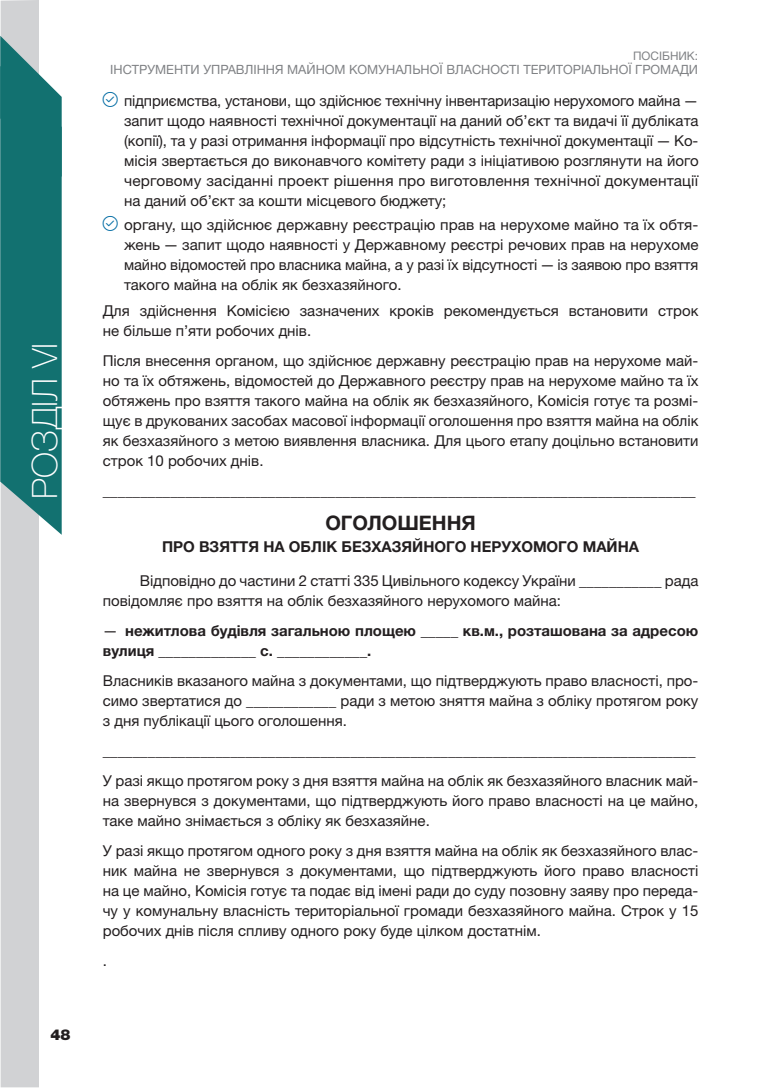
<style>
.page{position:relative;width:780px;height:1088px;background:#fff}
.page>*{position:absolute;margin:0;border:0;box-sizing:border-box;transform-origin:0 0}
.t1{font:100 35px "Helvetica Neue LTW1 G";color:#fff}
.t2{font:700 20px "Helvetica Neue LTW1 G";color:#231f20}
.t3{font:15px/20px "Helvetica Neue LTW1 G";color:#231f20;text-align:justify}
.t4{font:700 15px/20px "Helvetica Neue LTW1 G";color:#231f20}
.t5{font:900 15px "Helvetica Neue LTW1 G";color:#231f20}
.t6{font:12.75px "Helvetica Neue LTW1 G";color:#808285}
.t7{font:11.75px "Helvetica Neue LTW1 G";color:#808285}
.s1{font-weight:400}
</style>
<div class="page">
<div style="left:1px;top:0;width:38px;height:1087px;background:#d1d2d4"></div>
<svg style="left:0;top:36px;width:62px;height:499px;background:#2a7e7d"></svg>
<h1 class="t1" style="left:24px;top:499px;width:157px;rotate:-90deg">РОЗДІЛ VI</h1>
<p class="t5" style="left:51px;top:1025px;width:22px">48</p>
<p class="t7" style="left:633px;top:49px;width:66px">ПОСІБНИК:</p>
<p class="t6" style="left:110px;top:62px;width:589px">ІНСТРУМЕНТИ УПРАВЛІННЯ МАЙНОМ КОМУНАЛЬНОЇ ВЛАСНОСТІ ТЕРИТОРІАЛЬНОЇ ГРОМАДИ</p>
<p class="t3" style="left:124px;top:91px;width:576px">підприємства, установи, що здійснює технічну інвентаризацію нерухомого майна — запит щодо наявності технічної документації на даний об’єкт та видачі її дубліката (копії), та у разі отримання інформації про відсутність технічної документації — Ко&shy;місія звертається до виконавчого комітету ради з ініціативою розглянути на його черговому засіданні проект рішення про виготовлення технічної документації на даний об’єкт за кошти місцевого бюджету;</p>
<p class="t3" style="left:124px;top:214px;width:576px">органу, що здійснює державну реєстрацію прав на нерухоме майно та їх обтя&shy;жень — запит щодо наявності у Державному реєстрі речових прав на нерухоме майно відомостей про власника майна, а у разі їх відсутності — із заявою про взяття такого майна на облік як безхазяйного.</p>
<p class="t3" style="left:103px;top:300px;width:597px">Для здійснення Комісією зазначених кроків рекомендується встановити строк не більше п’яти робочих днів.</p>
<p class="t3" style="left:103px;top:350px;width:597px">Після внесення органом, що здійснює державну реєстрацію прав на нерухоме май&shy;но та їх обтяжень, відомостей до Державного реєстру прав на нерухоме майно та їх обтяжень про взяття такого майна на облік як безхазяйного, Комісія готує та розмі&shy;щує в друкованих засобах масової інформації оголошення про взяття майна на облік як безхазяйного з метою виявлення власника. Для цього етапу доцільно встановити строк 10 робочих днів.</p>
<p class="t3" style="left:103px;top:480px;width:594px">_______________________________________________________________________________</p>
<h2 class="t2" style="left:325px;top:511px;width:152px">ОГОЛОШЕННЯ</h2>
<p class="t4" style="left:162px;top:536px;width:478px">ПРО ВЗЯТТЯ НА ОБЛІК БЕЗХАЗЯЙНОГО НЕРУХОМОГО МАЙНА</p>
<p class="t3" style="left:103px;top:570px;width:597px;text-indent:37px">Відповідно до частини 2 статті 335 Цивільного кодексу України ___________ рада повідомляє про взяття на облік безхазяйного нерухомого майна:</p>
<p class="t4" style="left:103px;top:620px;width:597px"><span class="s1">—</span> нежитлова будівля загальною площею _____ кв.м., розташована за адресою вулиця _____________ с. ____________.</p>
<p class="t3" style="left:103px;top:670px;width:597px">Власників вказаного майна з документами, що підтверджують право власності, про&shy;симо звертатися до ____________ ради з метою зняття майна з обліку протягом року з дня публікації цього оголошення.</p>
<p class="t3" style="left:103px;top:735px;width:597px;line-height:30px">_______________________________________________________________________________<br>У разі якщо протягом року з дня взяття майна на облік як безхазяйного власник май-</p>
<p class="t3" style="left:103px;top:790px;width:597px">на звернувся з документами, що підтверджують його право власності на це майно, таке майно знімається з обліку як безхазяйне.</p>
<p class="t3" style="left:103px;top:840px;width:597px">У разі якщо протягом одного року з дня взяття майна на облік як безхазяйного влас&shy;ник майна не звернувся з документами, що підтверджують його право власності на це майно, Комісія готує та подає від імені ради до суду позовну заяву про переда&shy;чу у комунальну власність територіальної громади безхазяйного майна. Строк у 15 робочих днів після спливу одного року буде цілком достатнім.</p>
<p class="t3" style="left:103px;top:950px;width:6px">.</p>
</div>
